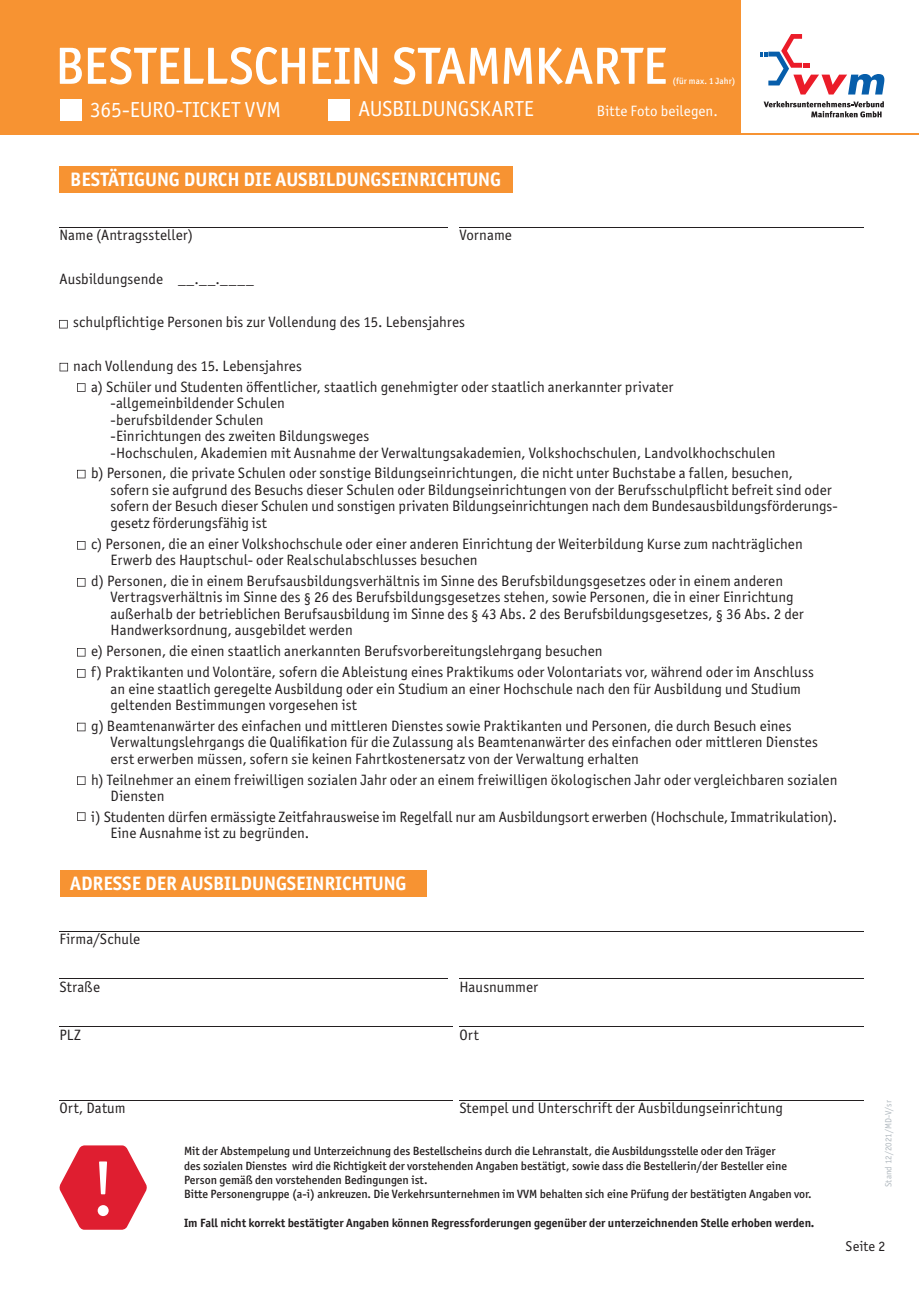
<style>
.page{position:relative;width:919px;height:1289px;background:#fff}
.page>*{position:absolute;margin:0;border:0;box-sizing:border-box;transform-origin:0 0}
.t1{font:78px "Officina Sans ITC Pro";color:#fff}
.t2{font:500 52.5px "Officina Sans ITC Pro";letter-spacing:-.005em;color:#fff}
.t3{font:21.75px "Officina Sans ITC Pro";letter-spacing:-.005em;color:#fff}
.t4{font:700 19.5px "Officina Sans ITC Pro";color:#fff}
.t5{font:15px/16.5px "Officina Sans ITC Pro";letter-spacing:.005em;color:#231f20}
.t6{font:15px "Officina Sans ITC Pro";letter-spacing:.015em;color:#fff}
.t7{font:14.25px "Officina Sans ITC Pro";letter-spacing:.015em;color:#231f20}
.t8{font:500 12px/14.4px "Officina Sans ITC Pro";color:#231f20}
.t9{font:700 12px "Officina Sans ITC Pro";color:#231f20}
.t10{font:9px "Officina Sans ITC Pro";color:#b1b9bf}
.t11{font:500 9px "Officina Sans ITC Pro";letter-spacing:.015em;color:#fff}
</style>
<div class="page">
<svg style="left:125px;top:192px;width:21px;height:1px"></svg>
<div style="left:0;top:0;width:740px;height:135px;background:#f79332"></div>
<svg style="left:763px;top:101px;width:121px;height:16px"></svg>
<svg style="left:760px;top:34px;width:124px;height:60px"></svg>
<hr style="left:725px;top:133px;width:193px;height:2px;background:#f79332">
<div style="left:328px;top:99px;width:22px;height:21px;background:#fff"></div>
<div style="left:60px;top:99px;width:21px;height:21px;background:#fff"></div>
<hr style="left:60px;top:227px;width:803px;height:1px;background:#231f20">
<hr style="left:60px;top:931px;width:803px;height:1px;background:#231f20">
<hr style="left:60px;top:978px;width:803px;height:1px;background:#231f20">
<hr style="left:60px;top:1026px;width:803px;height:1px;background:#231f20">
<hr style="left:60px;top:1099px;width:803px;height:1px;background:#231f20">
<div style="left:60px;top:166px;width:452px;height:26px;background:#f79332"></div>
<div style="left:60px;top:869px;width:366px;height:27px;background:#f79332"></div>
<div style="left:448px;top:973px;width:11px;height:12px;background:#fff"></div>
<div style="left:453px;top:1000px;width:6px;height:112px;background:#fff"></div>
<div style="left:448px;top:219px;width:11px;height:20px;background:#fff"></div>
<svg style="left:59px;top:320px;width:9px;height:8px"></svg>
<svg style="left:60px;top:363px;width:8px;height:8px"></svg>
<svg style="left:77px;top:383px;width:8px;height:9px"></svg>
<svg style="left:77px;top:470px;width:8px;height:8px"></svg>
<svg style="left:77px;top:541px;width:8px;height:8px"></svg>
<svg style="left:77px;top:578px;width:8px;height:8px"></svg>
<svg style="left:77px;top:648px;width:8px;height:8px"></svg>
<svg style="left:77px;top:669px;width:8px;height:8px"></svg>
<svg style="left:77px;top:722px;width:8px;height:9px"></svg>
<svg style="left:77px;top:776px;width:8px;height:8px"></svg>
<svg style="left:77px;top:812px;width:8px;height:8px"></svg>
<svg style="left:59px;top:1145px;width:88px;height:84px"></svg>
<h2 class="t2" style="left:55px;top:34px;width:613px">BESTELLSCHEIN STAMMKARTE</h2>
<p class="t11" style="left:672px;top:75px;width:64px">(für max. 1 Jahr)</p>
<p class="t6" style="left:597px;top:102px;width:122px">Bitte Foto beilegen.</p>
<h3 class="t3" style="left:90px;top:96px;width:192px">365-EURO-TICKET VVM</h3>
<h3 class="t3" style="left:358px;top:96px;width:177px">AUSBILDUNGSKARTE</h3>
<h3 class="t4" style="left:70px;top:167px;width:432px">BESTÄTIGUNG DURCH DIE AUSBILDUNGSEINRICHTUNG</h3>
<p class="t5" style="left:60px;top:227px;width:135px">Name (Antragssteller)</p>
<p class="t5" style="left:459px;top:227px;width:54px">Vorname</p>
<p class="t5" style="left:60px;top:270px;width:196px">Ausbildungsende __.__.____</p>
<p class="t5" style="left:73px;top:314px;width:393px">schulpflichtige Personen bis zur Vollendung des 15. Lebensjahres</p>
<p class="t5" style="left:91px;top:355px;width:583px;line-height:20.7px;text-indent:-18px">nach Vollendung des 15. Lebensjahres<br>a) Schüler und Studenten öffentlicher, staatlich genehmigter oder staatlich anerkannter privater</p>
<p class="t5" style="left:111px;top:395px;width:666px">-allgemeinbildender Schulen<br>-berufsbildender Schulen<br>-Einrichtungen des zweiten Bildungsweges<br>-Hochschulen, Akademien mit Ausnahme der Verwaltungsakademien, Volkshochschulen, Landvolkhochschulen</p>
<p class="t5" style="left:111px;top:465px;width:728px;text-indent:-19px">b) Personen, die private Schulen oder sonstige Bildungseinrichtungen, die nicht unter Buchstabe a fallen, besuchen,<br>sofern sie aufgrund des Besuchs dieser Schulen oder Bildungseinrichtungen von der Berufsschulpflicht befreit sind oder sofern der Besuch dieser Schulen und sonstigen privaten Bildungseinrichtungen nach dem Bundesausbildungsförderungs&shy;gesetz förderungsfähig ist</p>
<p class="t5" style="left:111px;top:535px;width:693px;text-indent:-19px">c) Personen, die an einer Volkshochschule oder einer anderen Einrichtung der Weiterbildung Kurse zum nachträglichen<br>Erwerb des Hauptschul- oder Realschulabschlusses besuchen</p>
<p class="t5" style="left:111px;top:572px;width:694px;text-indent:-19px">d) Personen, die in einem Berufsausbildungsverhältnis im Sinne des Berufsbildungsgesetzes oder in einem anderen Vertragsverhältnis im Sinne des § 26 des Berufsbildungsgesetzes stehen, sowie Personen, die in einer Einrichtung außerhalb der betrieblichen Berufsausbildung im Sinne des § 43 Abs. 2 des Berufsbildungsgesetzes, § 36 Abs. 2 der Handwerksordnung, ausgebildet werden</p>
<p class="t5" style="left:91px;top:640px;width:724px;line-height:20.7px">e) Personen, die einen staatlich anerkannten Berufsvorbereitungslehrgang besuchen<br>f) Praktikanten und Volontäre, sofern die Ableistung eines Praktikums oder Volontariats vor, während oder im Anschluss</p>
<p class="t5" style="left:111px;top:680px;width:692px">an eine staatlich geregelte Ausbildung oder ein Studium an einer Hochschule nach den für Ausbildung und Studium geltenden Bestimmungen vorgesehen ist</p>
<p class="t5" style="left:111px;top:717px;width:708px;text-indent:-19px">g) Beamtenanwärter des einfachen und mittleren Dienstes sowie Praktikanten und Personen, die durch Besuch eines<br>Verwaltungslehrgangs die Qualifikation für die Zulassung als Beamtenanwärter des einfachen oder mittleren Dienstes erst erwerben müssen, sofern sie keinen Fahrtkostenersatz von der Verwaltung erhalten</p>
<p class="t5" style="left:111px;top:771px;width:728px;text-indent:-19px">h) Teilnehmer an einem freiwilligen sozialen Jahr oder an einem freiwilligen ökologischen Jahr oder vergleichbaren sozialen<br>Diensten</p>
<p class="t5" style="left:111px;top:808px;width:728px;text-indent:-19px">i) Studenten dürfen ermässigte Zeitfahrausweise im Regelfall nur am Ausbildungsort erwerben (Hochschule, Immatrikulation).<br>Eine Ausnahme ist zu begründen.</p>
<h3 class="t4" style="left:70px;top:871px;width:338px">ADRESSE DER AUSBILDUNGSEINRICHTUNG</h3>
<p class="t5" style="left:60px;top:930px;width:82px">Firma/Schule</p>
<p class="t5" style="left:60px;top:978px;width:42px">Straße</p>
<p class="t5" style="left:459px;top:978px;width:80px">Hausnummer</p>
<p class="t5" style="left:60px;top:1026px;width:23px">PLZ</p>
<p class="t5" style="left:459px;top:1026px;width:21px">Ort</p>
<p class="t5" style="left:60px;top:1099px;width:68px">Ort, Datum</p>
<p class="t5" style="left:459px;top:1099px;width:325px">Stempel und Unterschrift der Ausbildungseinrichtung</p>
<p class="t10" style="left:883px;top:1186px;width:88px;rotate:-90deg">Stand 12/2021/MD-V/sr</p>
<p class="t8" style="left:184px;top:1143px;width:629px">Mit der Abstempelung und Unterzeichnung des Bestellscheins durch die Lehranstalt, die Ausbildungsstelle oder den Träger<br>des sozialen Dienstes wird die Richtigkeit der vorstehenden Angaben bestätigt, sowie dass die Bestellerin/der Besteller eine Person gemäß den vorstehenden Bedingungen ist.<br>Bitte Personengruppe (a-i) ankreuzen. Die Verkehrsunternehmen im VVM behalten sich eine Prüfung der bestätigten Angaben vor.</p>
<h1 class="t1" style="left:90px;top:1142px;width:27px">!</h1>
<p class="t9" style="left:184px;top:1215px;width:631px">Im Fall nicht korrekt bestätigter Angaben können Regressforderungen gegenüber der unterzeichnenden Stelle erhoben werden.</p>
<p class="t7" style="left:845px;top:1237px;width:41px">Seite 2</p>
</div>
